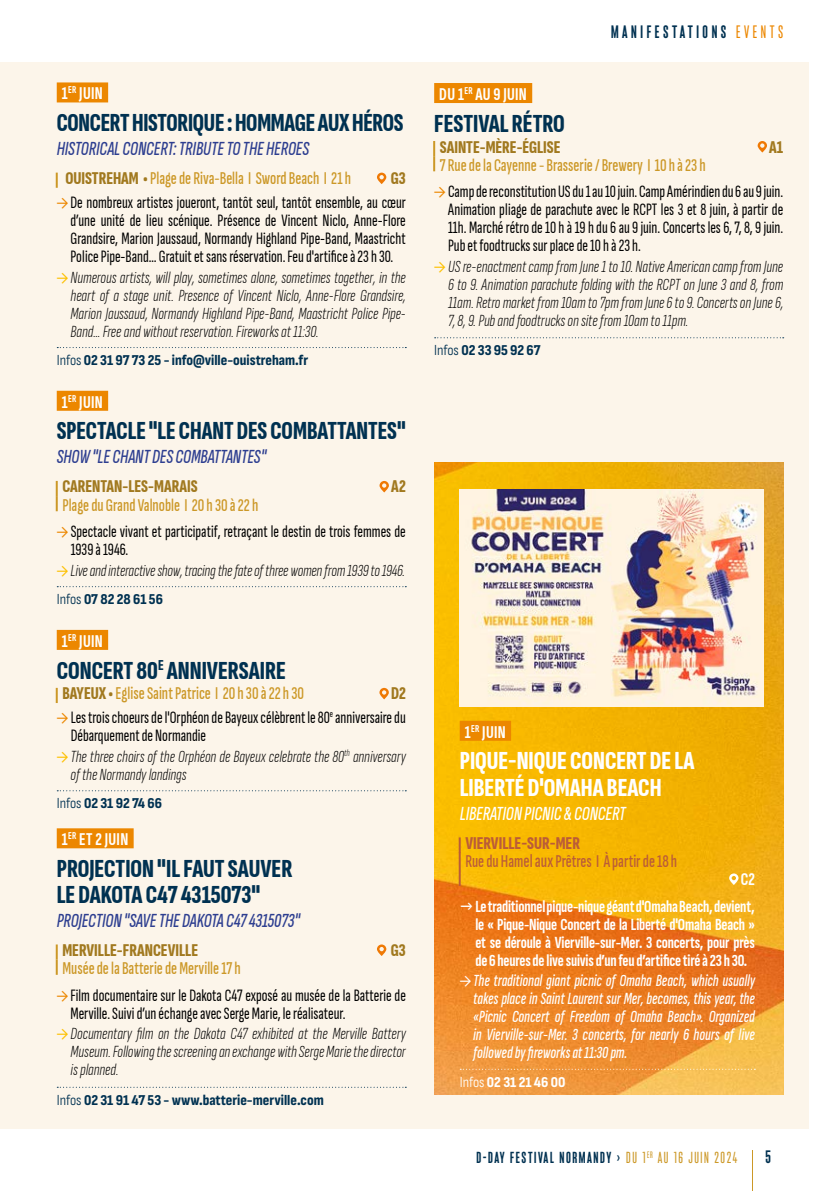
<style>
.page{position:relative;width:840px;height:1191px;background:#fff}
.page>*{position:absolute;margin:0;border:0;box-sizing:border-box;transform-origin:0 0}
.t1{font:800 26px/26px "Attractive Extra Cond";color:#003151}
.t2{font:800 26px/26.4px "Attractive Extra Cond";color:#fff}
.t3{font:italic 500 20px "Attractive Extra Cond";color:#2d3e90}
.t4{font:italic 500 20px "Attractive Extra Cond";color:#fff}
.t5{font:500 18px "Attractive Extra Cond";color:#cc9827}
.t6{font:800 18px "Attractive Extra Cond";color:#a1791f}
.t7{font:700 18px "Attractive Extra Cond";letter-spacing:.02em;color:#fff}
.t8{font:500 18px/18px "Attractive Extra Cond";color:#bb5c38}
.t9{font:100 18px "Monopol";letter-spacing:.2em;color:#003151}
.t10{font:italic 300 17px/18px "Attractive Extra Cond";color:#000;text-align:justify}
.t11{font:17px/18px "Attractive Extra Cond";color:#000}
.t12{font:italic 500 17px/18px "Attractive Extra Cond";color:#fff;text-align:justify}
.t13{font:700 17px/18px "Attractive Extra Cond";letter-spacing:-.01em;color:#fff;text-align:justify}
.t14{font:100 16px "Monopol";letter-spacing:.1em;color:#003151}
.t15{font:800 15px "Attractive Cond";color:#003151}
.t16{font:800 15px "Attractive Cond";color:#fff}
.s1{font-weight:800;color:#a1791f}
.s2{font-family:"Monopol";font-weight:500;color:#ec8700}
.s3{font-family:"Monopol";font-weight:500;font-style:normal;color:#fcc000}
.s4{font-weight:300}
.s5{font-weight:500;color:#ec8700}
.s6{font-weight:800}
.s7{font-size:18.8px}
.s8{font-weight:500}
.s9{font-family:"Monopol";font-style:normal}
.s10{font-family:"Attractive Cond";font-weight:400}
.s11{font-weight:500;color:#cc9827}
</style>
<div class="page">
<div style="left:0;top:62px;width:808px;height:1066px;background:#fcf5ea"></div>
<img style="left:434px;top:462px;width:348px;height:632px">
<img style="left:459px;top:489px;width:304px;height:217px">
<div style="left:57px;top:82px;width:51px;height:20px;background:#ec8700"></div>
<svg style="left:56px;top:173px;width:2px;height:15px"></svg>
<svg style="left:57px;top:347px;width:349px;height:1px"></svg>
<div style="left:57px;top:391px;width:51px;height:20px;background:#ec8700"></div>
<svg style="left:56px;top:481px;width:2px;height:30px"></svg>
<svg style="left:57px;top:586px;width:349px;height:1px"></svg>
<div style="left:57px;top:630px;width:51px;height:20px;background:#ec8700"></div>
<svg style="left:56px;top:688px;width:2px;height:15px"></svg>
<svg style="left:57px;top:790px;width:349px;height:1px"></svg>
<div style="left:57px;top:828px;width:77px;height:20px;background:#ec8700"></div>
<svg style="left:56px;top:944px;width:2px;height:30px"></svg>
<svg style="left:57px;top:1086px;width:349px;height:1px"></svg>
<svg style="left:377px;top:173px;width:9px;height:11px"></svg>
<svg style="left:379px;top:481px;width:9px;height:11px"></svg>
<svg style="left:379px;top:688px;width:9px;height:11px"></svg>
<svg style="left:377px;top:944px;width:9px;height:12px"></svg>
<div style="left:434px;top:83px;width:98px;height:20px;background:#ec8700"></div>
<svg style="left:433px;top:141px;width:2px;height:30px"></svg>
<svg style="left:434px;top:337px;width:349px;height:1px"></svg>
<svg style="left:757px;top:141px;width:9px;height:11px"></svg>
<div style="left:459px;top:721px;width:52px;height:20px;background:#ec8700"></div>
<svg style="left:458px;top:837px;width:2px;height:15px"></svg>
<hr style="left:458px;top:852px;width:2px;height:34px;background:#bb5c38">
<svg style="left:460px;top:1068px;width:295px;height:1px"></svg>
<svg style="left:728px;top:873px;width:10px;height:12px"></svg>
<hr style="left:752px;top:1150px;width:1px;height:41px;background:#cc9827">
<p class="t7" style="left:62px;top:83px;width:42px">1<sup>ER</sup> JUIN</p>
<h1 class="t1" style="left:57px;top:109px;width:348px">CONCERT HISTORIQUE : HOMMAGE AUX HÉROS</h1>
<p class="t3" style="left:57px;top:137px;width:254px">HISTORICAL CONCERT: TRIBUTE TO THE HEROES</p>
<p class="t5" style="left:65px;top:168px;width:287px"><span class="s1">OUISTREHAM •</span> Plage de Riva-Bella I Sword Beach I 21 h</p>
<p class="t6" style="left:390px;top:167px;width:17px">G3</p>
<p class="t11" style="left:70px;top:193px;width:337px;text-align:justify;text-indent:-14px"><span class="s2">→</span>De nombreux artistes joueront, tantôt seul, tantôt ensemble, au cœur d’une unité de lieu scénique. Présence de Vincent Niclo, Anne-Flore Grandsire, Marion Jaussaud, Normandy Highland Pipe-Band, Maastricht Police Pipe-Band… Gratuit et sans réservation. Feu d'artifice à 23 h 30.</p>
<p class="t10" style="left:71px;top:268px;width:336px;text-indent:-14px"><span class="s3">→</span>Numerous artists, will play, sometimes alone, sometimes together, in the heart of a stage unit. Presence of Vincent Niclo, Anne-Flore Grandsire, Marion Jaussaud, Normandy Highland Pipe-Band, Maastricht Police Pipe-Band… Free and without reservation. Fireworks at 11:30.</p>
<p class="t15" style="left:57px;top:351px;width:253px"><span class="s4">Infos</span> 02 31 97 73 25 - info@ville-ouistreham.fr</p>
<p class="t7" style="left:62px;top:391px;width:42px">1<sup>ER</sup> JUIN</p>
<h1 class="t1" style="left:57px;top:417px;width:350px">SPECTACLE "LE CHANT DES COMBATTANTES"</h1>
<p class="t3" style="left:57px;top:445px;width:211px">SHOW "LE CHANT DES COMBATTANTES"</p>
<p class="t6" style="left:62px;top:475px;width:137px">CARENTAN-LES-MARAIS</p>
<p class="t6" style="left:391px;top:475px;width:16px">A2</p>
<p class="t5" style="left:62px;top:494px;width:197px">Plage du Grand Valnoble I 20 h 30 à 22 h</p>
<p class="t11" style="left:71px;top:522px;width:336px;text-indent:-14px"><span class="s2">→</span> Spectacle vivant et participatif, retraçant le destin de trois femmes de<br>1939 à 1946.</p>
<p class="t10" style="left:57px;top:561px;width:349px"><span class="s3">→</span>Live and interactive show, tracing the fate of three women from 1939 to 1946.</p>
<p class="t15" style="left:57px;top:590px;width:108px"><span class="s4">Infos</span> 07 82 28 61 56</p>
<p class="t7" style="left:62px;top:630px;width:42px">1<sup>ER</sup> JUIN</p>
<h1 class="t1" style="left:57px;top:656px;width:230px">CONCERT 80<sup>E</sup> ANNIVERSAIRE</h1>
<p class="t5" style="left:62px;top:683px;width:243px"><span class="s1">BAYEUX •</span> Eglise Saint Patrice I 20 h 30 à 22 h 30</p>
<p class="t6" style="left:391px;top:682px;width:16px">D2</p>
<p class="t11" style="left:71px;top:708px;width:336px;text-indent:-14px"><span class="s2">→</span> Les trois choeurs de l'Orphéon de Bayeux célèbrent le 80<sup>e</sup> anniversaire du<br>Débarquement de Normandie</p>
<p class="t10" style="left:71px;top:747px;width:336px;text-indent:-14px"><span class="s3">→</span>The three choirs of the Orphéon de Bayeux celebrate the 80<sup>th</sup> anniversary of the Normandy landings</p>
<p class="t15" style="left:57px;top:794px;width:107px"><span class="s4">Infos</span> 02 31 92 74 66</p>
<p class="t7" style="left:62px;top:829px;width:68px">1<sup>ER</sup> ET 2 JUIN</p>
<h1 class="t1" style="left:57px;top:855px;width:237px">PROJECTION "IL FAUT SAUVER<br>LE DAKOTA C47 4315073"</h1>
<p class="t3" style="left:57px;top:909px;width:244px">PROJECTION "SAVE THE DAKOTA C47 4315073"</p>
<p class="t6" style="left:62px;top:939px;width:137px">MERVILLE-FRANCEVILLE</p>
<p class="t6" style="left:390px;top:939px;width:17px">G3</p>
<p class="t5" style="left:62px;top:958px;width:180px">Musée de la Batterie de Merville 17 h</p>
<p class="t11" style="left:70px;top:986px;width:337px;text-indent:-14px"><span class="s2">→</span>Film documentaire sur le Dakota C47 exposé au musée de la Batterie de<br>Merville. Suivi d’un échange avec Serge Marie, le réalisateur.</p>
<p class="t10" style="left:71px;top:1025px;width:336px;text-indent:-14px"><span class="s3">→</span>Documentary film on the Dakota C47 exhibited at the Merville Battery Museum. Following the screening an exchange with Serge Marie the director is planned.</p>
<p class="t15" style="left:57px;top:1090px;width:268px"><span class="s4">Infos</span> 02 31 91 47 53 - www.batterie-merville.com</p>
<p class="t9" style="left:610px;top:22px;width:173px">MANIFESTATIONS <span class="s5">EVENTS</span></p>
<p class="t7" style="left:439px;top:84px;width:89px">DU 1<sup>ER</sup> AU 9 JUIN</p>
<h1 class="t1" style="left:434px;top:110px;width:132px">FESTIVAL RÉTRO</h1>
<p class="t6" style="left:439px;top:136px;width:122px">SAINTE-MÈRE-ÉGLISE</p>
<p class="t6" style="left:768px;top:136px;width:15px">A1</p>
<p class="t5" style="left:439px;top:155px;width:267px">7 Rue de la Cayenne - Brasserie / Brewery I 10 h à 23 h</p>
<p class="t11" style="left:448px;top:183px;width:336px;text-align:justify;text-indent:-14px"><span class="s2">→</span> Camp de reconstitution US du 1 au 10 juin. Camp Amérindien du 6 au 9 juin.<br>Animation pliage de parachute avec le RCPT les 3 et 8 juin, à partir de 11h. Marché rétro de 10 h à 19 h du 6 au 9 juin. Concerts les 6, 7, 8, 9 juin.<br>Pub et foodtrucks sur place de 10 h à 23 h.</p>
<p class="t10" style="left:448px;top:257px;width:336px;text-indent:-14px"><span class="s3">→</span>US re-enactment camp from June 1 to 10. Native American camp from June 6 to 9. Animation parachute folding with the RCPT on June 3 and 8, from 11am. Retro market from 10am to 7pm from June 6 to 9. Concerts on June 6, 7, 8, 9. Pub and foodtrucks on site from 10am to 11pm.</p>
<p class="t15" style="left:434px;top:341px;width:108px"><span class="s4">Infos</span> 02 33 95 92 67</p>
<p class="t7" style="left:464px;top:721px;width:42px">1<sup>ER</sup> JUIN</p>
<h1 class="t2" style="left:459px;top:747px;width:236px">PIQUE-NIQUE CONCERT DE LA<br>LIBERTÉ D'OMAHA BEACH</h1>
<p class="t4" style="left:459px;top:802px;width:167px">LIBERATION PICNIC &amp; CONCERT</p>
<p class="t8" style="left:465px;top:834px;width:213px"><span class="s6">VIERVILLE-SUR-MER<br></span>Rue du Ham<span class="s7">el aux</span> Prêtres I À partir de 18 h</p>
<p class="t7" style="left:740px;top:868px;width:16px">C2</p>
<p class="t13" style="left:475px;top:897px;width:281px;text-indent:-16px"><span class="s8">→</span> Le traditionnel pique-nique géant d'Omaha Beach, devient, le « Pique-Nique Concert de la Liberté d'Omaha Beach » et se déroule à Vierville-sur-Mer. 3 concerts, pour près de 6 heures de live suivis d’un feu d’artifice tiré à 23 h 30.</p>
<p class="t12" style="left:473px;top:972px;width:283px;text-indent:-14px"><span class="s9">→</span>The traditional giant picnic of Omaha Beach, which usually takes place in Saint Laurent sur Mer, becomes, this year, the «Picnic Concert of Freedom of Omaha Beach». Organized in Vierville-sur-Mer. 3 concerts, for nearly 6 hours of live followed by fireworks at 11:30 pm.</p>
<p class="t16" style="left:459px;top:1072px;width:107px"><span class="s4">Infos</span> 02 31 21 46 00</p>
<p class="t14" style="left:476px;top:1149px;width:262px">D-DAY FESTIVAL NORMANDY <span class="s10">›</span> <span class="s11">DU 1</span><sup>ER</sup> <span class="s11">AU 16 JUIN 2024</span></p>
<p class="t9" style="left:765px;top:1147px;width:7px">5</p>
</div>
